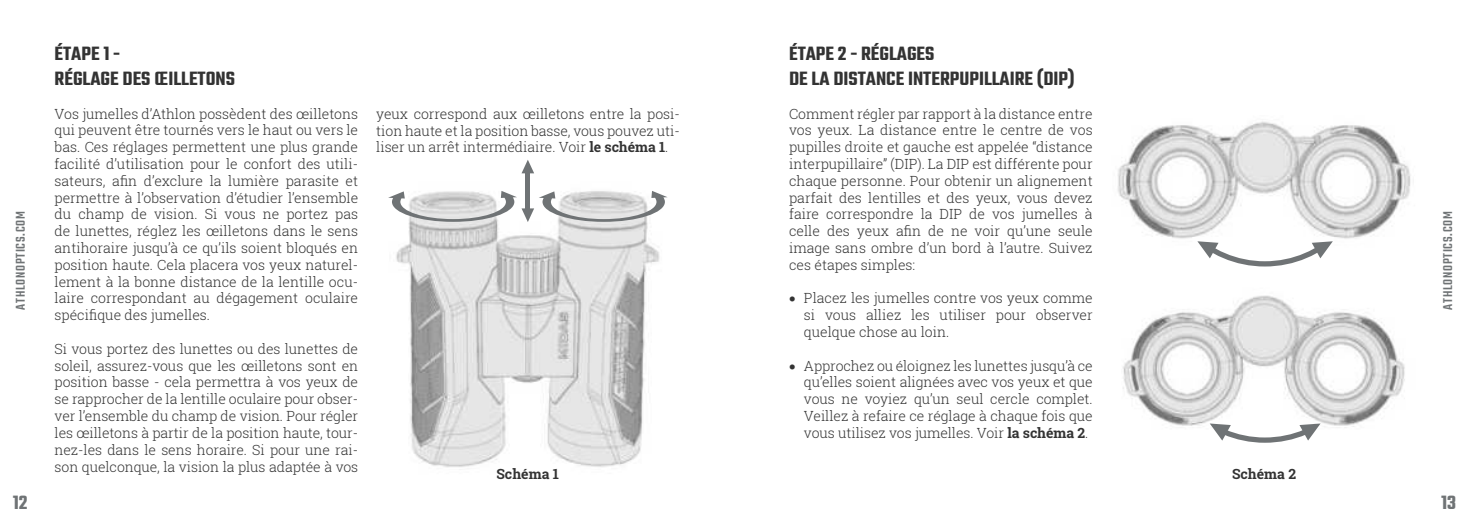
<style>
.page{position:relative;width:1469px;height:521px;background:#fff}
.page>*{position:absolute;margin:0;border:0;box-sizing:border-box;transform-origin:0 0}
.t1{font:600 21px/25.2px "Teko";color:#333}
.t2{font:600 21px "Teko";color:#6f7375}
.t3{font:300 14px/16.8px "Roboto Slab";letter-spacing:-.005em;color:#333;text-align:justify}
.t4{font:500 14px "Teko";letter-spacing:.05em;color:#6f7375}
.t5{font:700 14px "Roboto Slab";color:#333}
.s1{font-weight:700}
</style>
<div class="page">
<img style="left:396px;top:222px;width:264px;height:246px">
<div style="left:525px;top:171px;width:5px;height:40px;background:#6f7375"></div>
<svg style="left:521px;top:160px;width:13px;height:13px"></svg>
<svg style="left:388px;top:191px;width:279px;height:31px"></svg>
<img style="left:1117px;top:121px;width:294px;height:307px">
<svg style="left:1191px;top:158px;width:143px;height:111px"></svg>
<svg style="left:1209px;top:334px;width:111px;height:109px"></svg>
<h1 class="t1" style="left:55px;top:40px;width:182px">ÉTAPE 1 -<br>RÉGLAGE DES ŒILLETONS</h1>
<p class="t3" style="left:55px;top:106px;width:305px">Vos jumelles d’Athlon possèdent des œilletons qui peuvent être tournés vers le haut ou vers le bas. Ces réglages permettent une plus grande facilité d’utilisation pour le confort des utili&shy;sateurs, afin d’exclure la lumière parasite et permettre à l’observation d’étudier l’ensemble du champ de vision. Si vous ne portez pas de lunettes, réglez les œilletons dans le sens antihoraire jusqu’à ce qu’ils soient bloqués en position haute. Cela placera vos yeux naturel&shy;lement à la bonne distance de la lentille ocu&shy;laire correspondant au dégagement oculaire spécifique des jumelles.</p>
<p class="t3" style="left:55px;top:341px;width:305px">Si vous portez des lunettes ou des lunettes de soleil, assurez-vous que les œilletons sont en position basse - cela permettra à vos yeux de se rapprocher de la lentille oculaire pour obser&shy;ver l’ensemble du champ de vision. Pour régler les œilletons à partir de la position haute, tour&shy;nez-les dans le sens horaire. Si pour une rai&shy;son quelconque, la vision la plus adaptée à vos</p>
<h1 class="t1" style="left:789px;top:40px;width:287px">ÉTAPE 2 - RÉGLAGES<br>DE LA DISTANCE INTERPUPILLAIRE (DIP)</h1>
<p class="t3" style="left:789px;top:106px;width:305px">Comment régler par rapport à la distance entre vos yeux. La distance entre le centre de vos pupilles droite et gauche est appelée ‘‘distance interpupillaire’’ (DIP). La DIP est différente pour chaque personne. Pour obtenir un alignement parfait des lentilles et des yeux, vous devez faire correspondre la DIP de vos jumelles à celle des yeux afin de ne voir qu’une seule image sans ombre d’un bord à l’autre. Suivez ces étapes simples:</p>
<p class="t3" style="left:804px;top:291px;width:290px;text-indent:-15px">• Placez les jumelles contre vos yeux comme si vous alliez les utiliser pour observer quelque chose au loin.</p>
<p class="t3" style="left:804px;top:358px;width:290px;text-indent:-15px">• Approchez ou éloignez les lunettes jusqu’à ce qu’elles soient alignées avec vos yeux et que vous ne voyiez qu’un seul cercle complet.<br>Veillez à refaire ce réglage à chaque fois que vous utilisez vos jumelles. Voir <span class="s1">la schéma 2</span>.</p>
<p class="t3" style="left:376px;top:106px;width:305px">yeux correspond aux œilletons entre la posi&shy;tion haute et la position basse, vous pouvez uti&shy;liser un arrêt intermédiaire. Voir <span class="s1">le schéma 1</span>.</p>
<p class="t4" style="left:12px;top:309px;width:100px;rotate:-90deg">ATHLONOPTICS.COM</p>
<p class="t4" style="left:1439px;top:309px;width:100px;rotate:-90deg">ATHLONOPTICS.COM</p>
<p class="t5" style="left:496px;top:468px;width:64px">Schéma 1</p>
<p class="t5" style="left:1232px;top:468px;width:66px">Schéma 2</p>
<h1 class="t2" style="left:13px;top:492px;width:16px">12</h1>
<h1 class="t2" style="left:1441px;top:492px;width:17px">13</h1>
</div>
